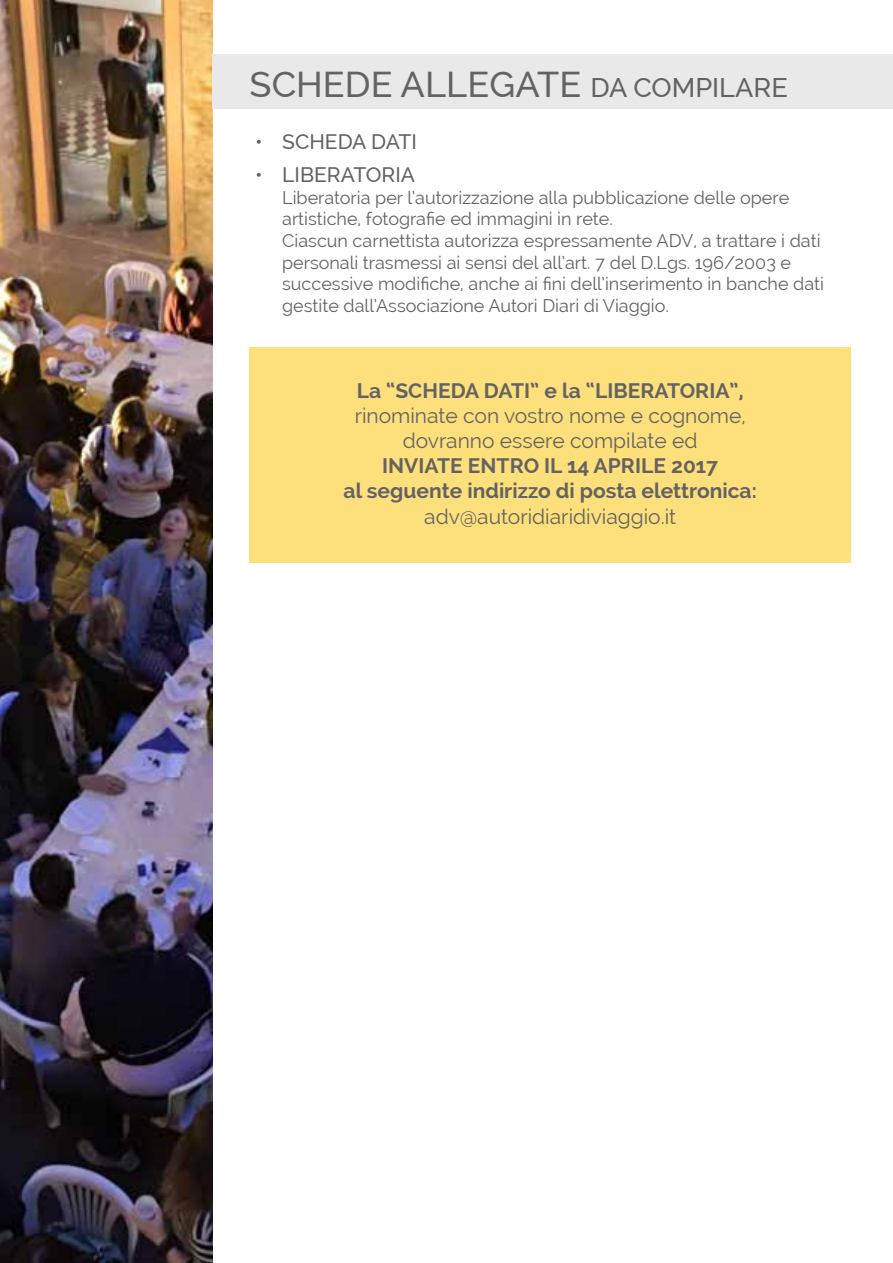
<style>
.page{position:relative;width:893px;height:1263px;background:#fff}
.page>*{position:absolute;margin:0;border:0;box-sizing:border-box;transform-origin:0 0}
.t1{font:500 36px "Raleway";color:#646363}
.t2{font:700 21px/25.2px "Raleway";color:#646363;text-align:center}
.t3{font:21px/25.2px "Raleway";color:#646363;text-align:center}
.t4{font:500 21px "Raleway";color:#646363}
.t5{font:18px/21.6px "Raleway";color:#646363}
.s1{font-size:27px}
</style>
<div class="page">
<img style="left:0;top:0;width:213px;height:1263px">
<div style="left:213px;top:54px;width:680px;height:54px;background:#e9e9e9"></div>
<div style="left:250px;top:347px;width:601px;height:216px;background:#fde07b"></div>
<h1 class="t1" style="left:250px;top:64px;width:540px">SCHEDE ALLEGATE <span class="s1">DA COMPILARE</span></h1>
<p class="t4" style="left:255px;top:130px;width:163px">• SCHEDA DATI</p>
<p class="t4" style="left:255px;top:163px;width:162px">• LIBERATORIA</p>
<p class="t5" style="left:282px;top:186px;width:543px">Liberatoria per l’autorizzazione alla pubblicazione delle opere artistiche, fotografie ed immagini in rete.<br>Ciascun carnettista autorizza espressamente ADV, a trattare i dati personali trasmessi ai sensi del all’art. 7 del D.Lgs. 196/2003 e successive modifiche, anche ai fini dell’inserimento in banche dati gestite dall’Associazione Autori Diari di Viaggio.</p>
<p class="t2" style="left:357px;top:378px;width:389px">La “SCHEDA DATI” e la “LIBERATORIA”,</p>
<p class="t3" style="left:355px;top:403px;width:393px">rinominate con vostro nome e cognome, dovranno essere compilate ed</p>
<p class="t2" style="left:344px;top:453px;width:415px">INVIATE ENTRO IL 14 APRILE 2017<br>al seguente indirizzo di posta elettronica:</p>
<p class="t3" style="left:424px;top:504px;width:253px">adv@autoridiaridiviaggio.it</p>
</div>
